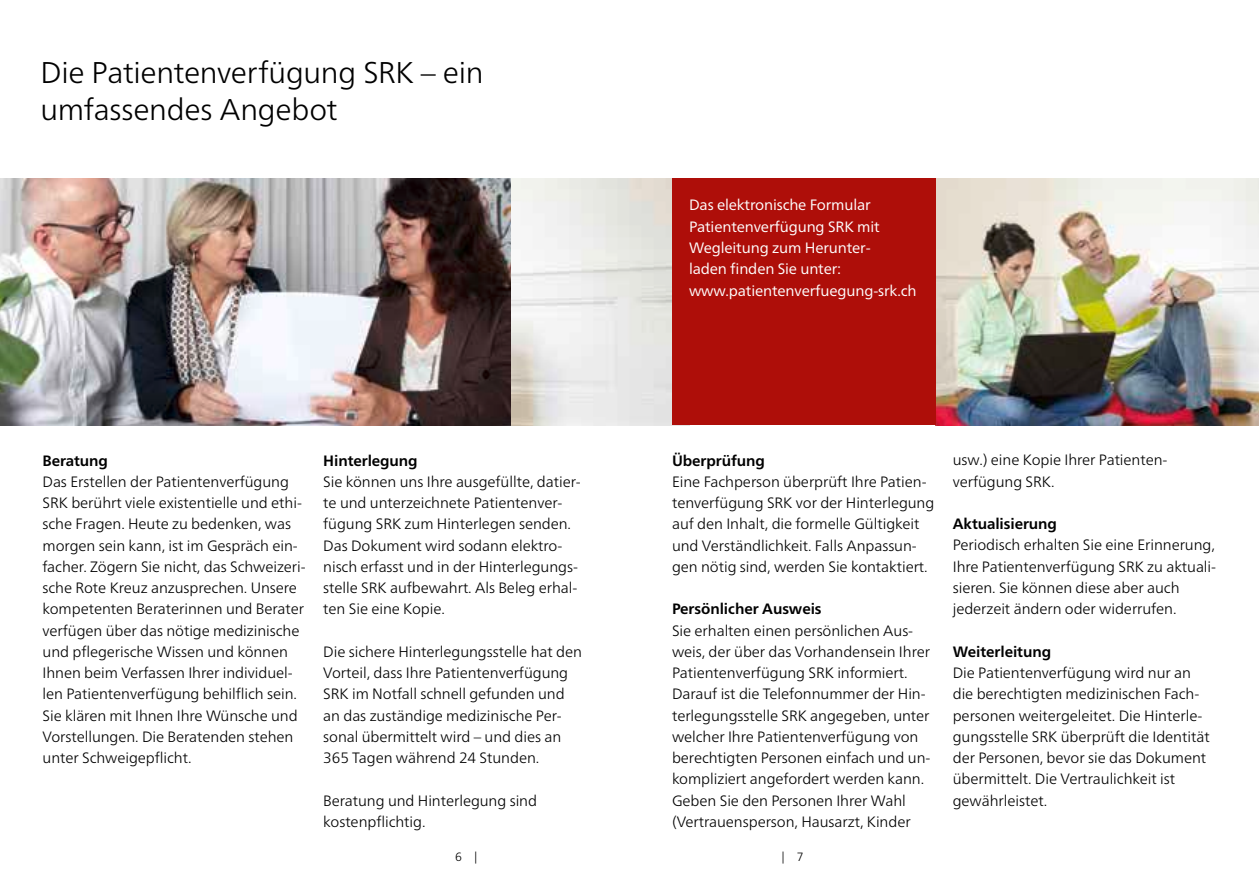
<style>
.page{position:relative;width:1259px;height:893px;background:#fff}
.page>*{position:absolute;margin:0;border:0;box-sizing:border-box;transform-origin:0 0}
.t1{font:300 30px/37.5px "Frutiger Neue LTW1 G";letter-spacing:-.01em;color:#000}
.t2{font:300 15px/21.3px "Frutiger Neue LTW1 G";letter-spacing:-.005em;color:#000}
.t3{font:15px/21.3px "Frutiger Neue LTW1 G";letter-spacing:-.01em;color:#fff}
.t4{font:700 15px "Frutiger Neue LTW1 G";letter-spacing:-.005em;color:#000}
.t5{font:300 12px "Frutiger Neue LTW1 G";color:#000}
</style>
<div class="page">
<img style="left:0;top:179px;width:511px;height:246px">
<svg style="left:511px;top:179px;width:161px;height:246px;fill:#e9eae7"></svg>
<img style="left:935px;top:179px;width:324px;height:246px">
<div style="left:672px;top:179px;width:263px;height:246px;background:#ae0e09"></div>
<h1 class="t1" style="left:40px;top:53px;width:444px">Die Patientenverfügung SRK – ein umfassendes Angebot</h1>
<p class="t3" style="left:689px;top:194px;width:229px">Das elektronische Formular<br>Patientenverfügung SRK mit<br>Wegleitung zum Herunter-<br>laden finden Sie unter: www.patientenverfuegung-srk.ch</p>
<p class="t4" style="left:43px;top:451px;width:67px">Beratung</p>
<p class="t2" style="left:43px;top:471px;width:265px">Das Erstellen der Patientenverfügung SRK berührt viele existentielle und ethi&shy;sche Fragen. Heute zu bedenken, was morgen sein kann, ist im Gespräch ein&shy;facher. Zögern Sie nicht, das Schweizeri&shy;sche Rote Kreuz anzusprechen. Unsere kompetenten Beraterinnen und Berater verfügen über das nötige medizinische und pflegerische Wissen und können Ihnen beim Verfassen Ihrer individuel&shy;len Patientenverfügung behilflich sein.<br>Sie klären mit Ihnen Ihre Wünsche und Vorstellungen. Die Beratenden stehen unter Schweigepflicht.</p>
<p class="t4" style="left:323px;top:451px;width:96px">Hinterlegung</p>
<p class="t2" style="left:323px;top:471px;width:259px">Sie können uns Ihre ausgefüllte, datier&shy;te und unterzeichnete Patientenver&shy;fügung SRK zum Hinterlegen senden.<br>Das Dokument wird sodann elektro&shy;nisch erfasst und in der Hinterlegungs&shy;stelle SRK aufbewahrt. Als Beleg erhal&shy;ten Sie eine Kopie.</p>
<p class="t2" style="left:323px;top:641px;width:260px">Die sichere Hinterlegungsstelle hat den Vorteil, dass Ihre Patientenverfügung SRK im Notfall schnell gefunden und an das zuständige medizinische Per&shy;sonal übermittelt wird – und dies an 365 Tagen während 24 Stunden.</p>
<p class="t2" style="left:323px;top:790px;width:215px">Beratung und Hinterlegung sind kostenpflichtig.</p>
<p class="t4" style="left:672px;top:451px;width:94px">Überprüfung</p>
<p class="t2" style="left:672px;top:471px;width:264px">Eine Fachperson überprüft Ihre Patien&shy;tenverfügung SRK vor der Hinterlegung auf den Inhalt, die formelle Gültigkeit und Verständlichkeit. Falls Anpassun&shy;gen nötig sind, werden Sie kontaktiert.</p>
<p class="t4" style="left:672px;top:600px;width:151px">Persönlicher Ausweis</p>
<p class="t2" style="left:672px;top:620px;width:260px">Sie erhalten einen persönlichen Aus&shy;weis, der über das Vorhandensein Ihrer Patientenverfügung SRK informiert.<br>Darauf ist die Telefonnummer der Hin&shy;terlegungsstelle SRK angegeben, unter welcher Ihre Patientenverfügung von berechtigten Personen einfach und un&shy;kompliziert angefordert werden kann.<br>Geben Sie den Personen Ihrer Wahl (Vertrauensperson, Hausarzt, Kinder</p>
<p class="t5" style="left:455px;top:850px;width:24px">6 |</p>
<p class="t5" style="left:781px;top:850px;width:24px">| 7</p>
<p class="t2" style="left:952px;top:449px;width:216px">usw.) eine Kopie Ihrer Patienten&shy;verfügung SRK.</p>
<p class="t4" style="left:952px;top:515px;width:106px">Aktualisierung</p>
<p class="t2" style="left:952px;top:534px;width:265px">Periodisch erhalten Sie eine Erinnerung, Ihre Patientenverfügung SRK zu aktuali&shy;sieren. Sie können diese aber auch jederzeit ändern oder widerrufen.</p>
<p class="t4" style="left:952px;top:643px;width:100px">Weiterleitung</p>
<p class="t2" style="left:952px;top:662px;width:258px">Die Patientenverfügung wird nur an die berechtigten medizinischen Fach&shy;personen weitergeleitet. Die Hinterle&shy;gungsstelle SRK überprüft die Identität der Personen, bevor sie das Dokument übermittelt. Die Vertraulichkeit ist gewährleistet.</p>
</div>
